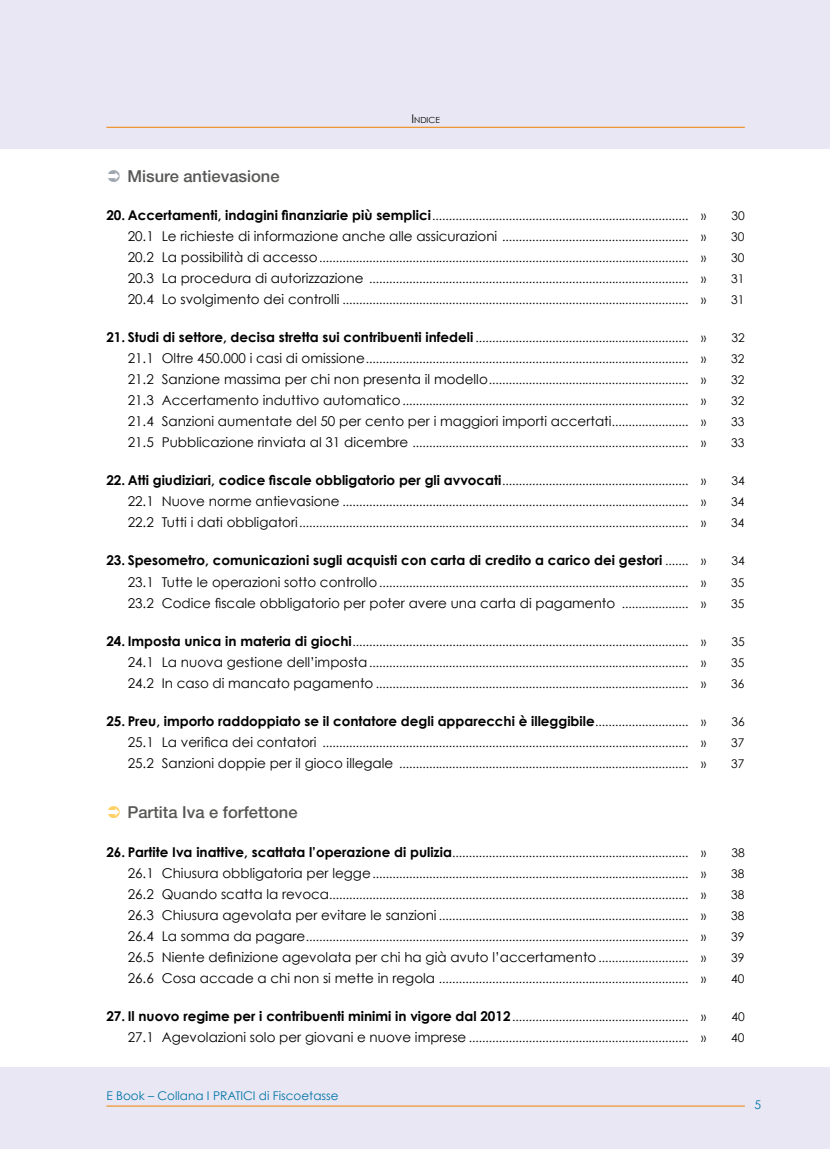
<style>
.page{position:relative;width:830px;height:1149px;background:#fff}
.page>*{position:absolute;margin:0;border:0;box-sizing:border-box;transform-origin:0 0}
.t1{font:500 16.5px "Helvetica Neue LT Std";color:#575756}
.t2{font:700 13.5px "Century Gothic";color:#000}
.t3{font:13.5px "Century Gothic";color:#000}
.t4{font:12px "Century Gothic";color:#000}
.t5{font:12px "Century Gothic";color:#0074a6}
.t6{font:8.4px "Century Gothic";color:#000}
.s1{font-size:12px}
.s2{font-weight:700;font-size:13.5px}
.s3{font-size:13.5px}
.s4{font-weight:400;font-size:12px}
</style>
<div class="page">
<div style="left:0;top:0;width:829px;height:149px;background:#e9e7f4"></div>
<div style="left:0;top:1067px;width:829px;height:81px;background:#e9e7f4"></div>
<hr style="left:106px;top:1105px;width:638px;height:1px;background:#f08100">
<hr style="left:106px;top:127px;width:638px;height:1px;background:#f08100">
<p class="t6" style="left:411px;top:115px;width:30px"><span class="s1">I</span> NDICE</p>
<h1 class="t1" style="left:127px;top:166px;width:153px">Misure antievasione</h1>
<p class="t4" style="left:106px;top:208px;width:601px"><span class="s2">20. Accertamenti, indagini finanziarie più semplici</span>............................................................................. »</p>
<p class="t4" style="left:731px;top:208px;width:15px">30</p>
<p class="t4" style="left:128px;top:229px;width:579px"><span class="s3">20.1 Le richieste di informazione anche alle assicurazioni</span> ........................................................ »</p>
<p class="t4" style="left:730px;top:229px;width:15px">30</p>
<p class="t4" style="left:128px;top:250px;width:579px"><span class="s3">20.2 La possibilità di accesso</span>............................................................................................................... »</p>
<p class="t4" style="left:730px;top:250px;width:15px">30</p>
<p class="t4" style="left:128px;top:271px;width:579px"><span class="s3">20.3 La procedura di autorizzazione</span> ................................................................................................ »</p>
<p class="t4" style="left:731px;top:271px;width:15px">31</p>
<p class="t4" style="left:128px;top:292px;width:579px"><span class="s3">20.4 Lo svolgimento dei controlli</span> ........................................................................................................ »</p>
<p class="t4" style="left:730px;top:292px;width:15px">31</p>
<p class="t4" style="left:106px;top:330px;width:601px"><span class="s2">21. Studi di settore, decisa stretta sui contribuenti infedeli</span> ................................................................ »</p>
<p class="t4" style="left:731px;top:330px;width:15px">32</p>
<p class="t4" style="left:128px;top:351px;width:579px"><span class="s3">21.1 Oltre 450.000 i casi di omissione</span>................................................................................................. »</p>
<p class="t4" style="left:730px;top:351px;width:15px">32</p>
<p class="t4" style="left:128px;top:372px;width:579px"><span class="s3">21.2 Sanzione massima per chi non presenta il modello</span>............................................................ »</p>
<p class="t4" style="left:731px;top:372px;width:15px">32</p>
<p class="t4" style="left:128px;top:393px;width:579px"><span class="s3">21.3 Accertamento induttivo automatico</span>...................................................................................... »</p>
<p class="t4" style="left:731px;top:393px;width:15px">32</p>
<p class="t3" style="left:128px;top:413px;width:579px">21.4 Sanzioni aumentate del 50 per cento per i maggiori importi accertati<span class="s1">....................... »</span></p>
<p class="t4" style="left:731px;top:414px;width:15px">33</p>
<p class="t4" style="left:128px;top:435px;width:579px"><span class="s3">21.5 Pubblicazione rinviata al 31 dicembre</span> ................................................................................... »</p>
<p class="t4" style="left:731px;top:435px;width:15px">33</p>
<p class="t2" style="left:106px;top:472px;width:601px">22. Atti giudiziari, codice fiscale obbligatorio per gli avvocati<span class="s4">........................................................ »</span></p>
<p class="t4" style="left:731px;top:473px;width:15px">34</p>
<p class="t4" style="left:128px;top:494px;width:579px"><span class="s3">22.1 Nuove norme antievasione</span> ........................................................................................................ »</p>
<p class="t4" style="left:730px;top:494px;width:15px">34</p>
<p class="t4" style="left:128px;top:515px;width:579px"><span class="s3">22.2 Tutti i dati obbligatori</span>..................................................................................................................... »</p>
<p class="t4" style="left:730px;top:515px;width:15px">34</p>
<p class="t2" style="left:106px;top:552px;width:601px">23. Spesometro, comunicazioni sugli acquisti con carta di credito a carico dei gestori <span class="s4">....... »</span></p>
<p class="t4" style="left:731px;top:553px;width:15px">34</p>
<p class="t4" style="left:128px;top:574px;width:579px"><span class="s3">23.1 Tutte le operazioni sotto controllo</span>............................................................................................. »</p>
<p class="t4" style="left:731px;top:574px;width:15px">35</p>
<p class="t3" style="left:128px;top:594px;width:579px">23.2 Codice fiscale obbligatorio per poter avere una carta di pagamento <span class="s1">.................... »</span></p>
<p class="t4" style="left:731px;top:595px;width:15px">35</p>
<p class="t4" style="left:106px;top:633px;width:601px"><span class="s2">24. Imposta unica in materia di giochi</span>..................................................................................................... »</p>
<p class="t4" style="left:731px;top:633px;width:15px">35</p>
<p class="t4" style="left:128px;top:654px;width:579px"><span class="s3">24.1 La nuova gestione dell’imposta</span>................................................................................................ »</p>
<p class="t4" style="left:730px;top:654px;width:15px">35</p>
<p class="t4" style="left:128px;top:675px;width:579px"><span class="s3">24.2 In caso di mancato pagamento</span> .............................................................................................. »</p>
<p class="t4" style="left:731px;top:675px;width:15px">36</p>
<p class="t2" style="left:106px;top:712px;width:601px">25. Preu, importo raddoppiato se il contatore degli apparecchi è illeggibile<span class="s4">............................ »</span></p>
<p class="t4" style="left:731px;top:713px;width:15px">36</p>
<p class="t4" style="left:128px;top:734px;width:579px"><span class="s3">25.1 La verifica dei contatori</span> .............................................................................................................. »</p>
<p class="t4" style="left:731px;top:734px;width:15px">37</p>
<p class="t4" style="left:128px;top:755px;width:579px"><span class="s3">25.2 Sanzioni doppie per il gioco illegale</span> ....................................................................................... »</p>
<p class="t4" style="left:731px;top:755px;width:15px">37</p>
<h1 class="t1" style="left:127px;top:802px;width:171px">Partita Iva e forfettone</h1>
<p class="t4" style="left:106px;top:844px;width:601px"><span class="s2">26. Partite Iva inattive, scattata l’operazione di pulizia</span>....................................................................... »</p>
<p class="t4" style="left:731px;top:844px;width:15px">38</p>
<p class="t4" style="left:128px;top:865px;width:579px"><span class="s3">26.1 Chiusura obbligatoria per legge</span>............................................................................................... »</p>
<p class="t4" style="left:730px;top:865px;width:15px">38</p>
<p class="t4" style="left:128px;top:886px;width:579px"><span class="s3">26.2 Quando scatta la revoca</span>............................................................................................................ »</p>
<p class="t4" style="left:731px;top:886px;width:15px">38</p>
<p class="t4" style="left:128px;top:907px;width:579px"><span class="s3">26.3 Chiusura agevolata per evitare le sanzioni</span> ........................................................................... »</p>
<p class="t4" style="left:731px;top:907px;width:15px">38</p>
<p class="t4" style="left:128px;top:928px;width:579px"><span class="s3">26.4 La somma da pagare</span>................................................................................................................... »</p>
<p class="t4" style="left:731px;top:928px;width:15px">39</p>
<p class="t3" style="left:128px;top:948px;width:579px">26.5 Niente definizione agevolata per chi ha già avuto l’accertamento <span class="s1">........................... »</span></p>
<p class="t4" style="left:731px;top:949px;width:15px">39</p>
<p class="t4" style="left:128px;top:970px;width:579px"><span class="s3">26.6 Cosa accade a chi non si mette in regola</span> ........................................................................... »</p>
<p class="t4" style="left:730px;top:970px;width:15px">40</p>
<p class="t4" style="left:106px;top:1008px;width:601px"><span class="s2">27. Il nuovo regime per i contribuenti minimi in vigore dal 2012</span>..................................................... »</p>
<p class="t4" style="left:731px;top:1008px;width:15px">40</p>
<p class="t4" style="left:128px;top:1029px;width:579px"><span class="s3">27.1 Agevolazioni solo per giovani e nuove imprese</span> .................................................................. »</p>
<p class="t4" style="left:730px;top:1029px;width:15px">40</p>
<p class="t5" style="left:106px;top:1088px;width:234px">E Book – Collana I PRATICI di Fiscoetasse</p>
<p class="t5" style="left:754px;top:1097px;width:8px">5</p>
</div>
